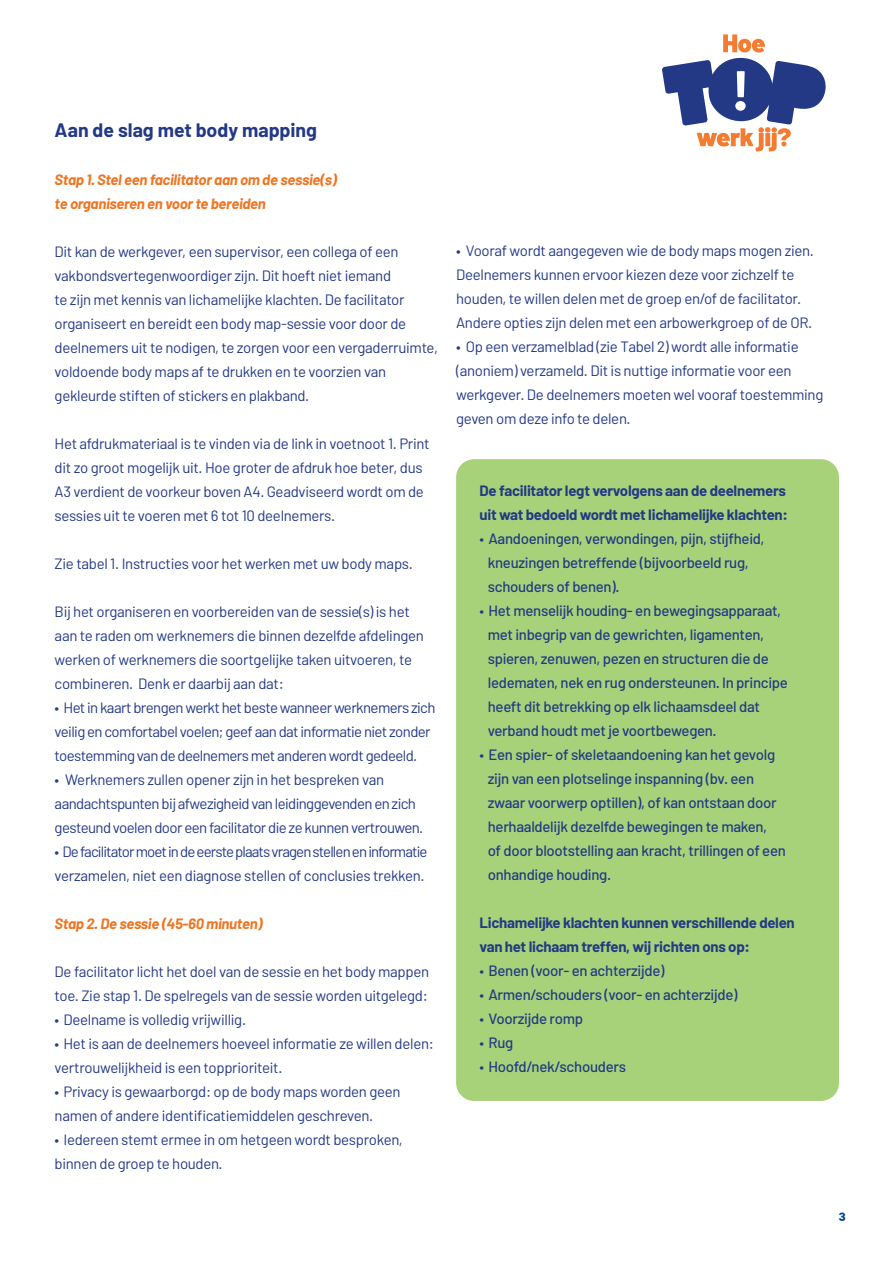
<style>
.page{position:relative;width:893px;height:1263px;background:#fff}
.page>*{position:absolute;margin:0;border:0;box-sizing:border-box;transform-origin:0 0}
.t1{font:700 19.5px "Barlow";color:#233985}
.t2{font:15px/24px "Barlow";letter-spacing:-.02em;color:#233985}
.t3{font:500 15px/24px "Barlow";letter-spacing:-.02em;color:#233985}
.t4{font:15px/24px "Barlow";letter-spacing:-.04em;color:#233985}
.t5{font:700 15px/24px "Barlow";letter-spacing:-.02em;color:#233985}
.t6{font:15px/24px "Barlow";letter-spacing:-.06em;color:#233985}
.t7{font:italic 700 15px/24px "Barlow";letter-spacing:-.02em;color:#ee7523}
.t8{font:700 13.5px "TT Commons";color:#01479d}
.s1{font-weight:400}
</style>
<div class="page">
<svg style="left:723px;top:34px;width:42px;height:18px"></svg>
<svg style="left:662px;top:58px;width:164px;height:93px"></svg>
<div style="left:456px;top:459px;width:383px;height:642px;background:#a8d279;border-radius:18px"></div>
<h1 class="t1" style="left:55px;top:118px;width:264px">Aan de slag met body mapping</h1>
<p class="t7" style="left:55px;top:168px;width:284px">Stap 1. Stel een facilitator aan om de sessie(s) te organiseren en voor te bereiden</p>
<p class="t2" style="left:55px;top:239px;width:385px">Dit kan de werkgever, een supervisor, een collega of een vakbondsvertegenwoordiger zijn. Dit hoeft niet iemand<br>te zijn met kennis van lichamelijke klachten. De facilitator organiseert en bereidt een body map-sessie voor door de deelnemers uit te nodigen, te zorgen voor een vergaderruimte, voldoende body maps af te drukken en te voorzien van gekleurde stiften of stickers en plakband.</p>
<p class="t2" style="left:55px;top:431px;width:377px">Het afdrukmateriaal is te vinden via de link in voetnoot 1. Print dit zo groot mogelijk uit. Hoe groter de afdruk hoe beter, dus A3 verdient de voorkeur boven A4. Geadviseerd wordt om de sessies uit te voeren met 6 tot 10 deelnemers.</p>
<p class="t2" style="left:55px;top:551px;width:360px">Zie tabel 1. Instructies voor het werken met uw body maps.</p>
<p class="t2" style="left:55px;top:599px;width:371px">Bij het organiseren en voorbereiden van de sessie(s) is het aan te raden om werknemers die binnen dezelfde afdelingen werken of werknemers die soortgelijke taken uitvoeren, te combineren. Denk er daarbij aan dat:</p>
<p class="t4" style="left:55px;top:695px;width:382px">• Het in kaart brengen werkt het beste wanneer werknemers zich veilig en comfortabel voelen; geef aan dat informatie niet zonder toestemming van de deelnemers met anderen wordt gedeeld.</p>
<p class="t4" style="left:55px;top:767px;width:370px">• Werknemers zullen opener zijn in het bespreken van aandachtspunten bij afwezigheid van leidinggevenden en zich gesteund voelen door een facilitator die ze kunnen vertrouwen.</p>
<p class="t6" style="left:55px;top:839px;width:374px">• De facilitator moet in de eerste plaats vragen stellen en informatie verzamelen, niet een diagnose stellen of conclusies trekken.</p>
<p class="t7" style="left:55px;top:912px;width:209px">Stap 2. De sessie (45-60 minuten)</p>
<p class="t2" style="left:55px;top:959px;width:376px">De facilitator licht het doel van de sessie en het body mappen toe. Zie stap 1. De spelregels van de sessie worden uitgelegd:</p>
<p class="t2" style="left:55px;top:1007px;width:193px">• Deelname is volledig vrijwillig.</p>
<p class="t2" style="left:55px;top:1031px;width:381px">• Het is aan de deelnemers hoeveel informatie ze willen delen: vertrouwelijkheid is een topprioriteit.</p>
<p class="t2" style="left:55px;top:1079px;width:347px">• Privacy is gewaarborgd: op de body maps worden geen namen of andere identificatiemiddelen geschreven.</p>
<p class="t2" style="left:55px;top:1127px;width:350px">• Iedereen stemt ermee in om hetgeen wordt besproken, binnen de groep te houden.</p>
<p class="t2" style="left:456px;top:238px;width:359px">• Vooraf wordt aangegeven wie de body maps mogen zien.<br>Deelnemers kunnen ervoor kiezen deze voor zichzelf te houden, te willen delen met de groep en/of de facilitator.<br>Andere opties zijn delen met een arbowerkgroep of de OR.</p>
<p class="t2" style="left:456px;top:334px;width:369px">• Op een verzamelblad (zie Tabel 2) wordt alle informatie (anoniem) verzameld. Dit is nuttige informatie voor een werkgever. De deelnemers moeten wel vooraf toestemming geven om deze info te delen.</p>
<p class="t5" style="left:480px;top:479px;width:310px">De facilitator legt vervolgens aan de deelnemers uit wat bedoeld wordt met lichamelijke klachten:</p>
<p class="t3" style="left:488px;top:527px;width:278px;text-indent:-8px"><span class="s1">•</span> Aandoeningen, verwondingen, pijn, stijfheid, kneuzingen betreffende (bijvoorbeeld rug, schouders of benen).</p>
<p class="t3" style="left:488px;top:599px;width:302px;text-indent:-8px"><span class="s1">•</span> Het menselijk houding- en bewegingsapparaat, met inbegrip van de gewrichten, ligamenten, spieren, zenuwen, pezen en structuren die de ledematen, nek en rug ondersteunen. In principe heeft dit betrekking op elk lichaamsdeel dat verband houdt met je voortbewegen.</p>
<p class="t3" style="left:488px;top:743px;width:300px;text-indent:-8px"><span class="s1">•</span> Een spier- of skeletaandoening kan het gevolg zijn van een plotselinge inspanning (bv. een zwaar voorwerp optillen), of kan ontstaan door herhaaldelijk dezelfde bewegingen te maken,<br>of door blootstelling aan kracht, trillingen of een onhandige houding.</p>
<p class="t5" style="left:480px;top:911px;width:317px">Lichamelijke klachten kunnen verschillende delen van het lichaam treffen, wij richten ons op:</p>
<p class="t3" style="left:480px;top:959px;width:186px"><span class="s1">•</span> Benen (voor- en achterzijde)</p>
<p class="t3" style="left:480px;top:983px;width:259px"><span class="s1">•</span> Armen/schouders (voor- en achterzijde)</p>
<p class="t3" style="left:480px;top:1007px;width:105px"><span class="s1">•</span> Voorzijde romp</p>
<p class="t3" style="left:480px;top:1031px;width:35px"><span class="s1">•</span> Rug</p>
<p class="t3" style="left:480px;top:1055px;width:148px"><span class="s1">•</span> Hoofd/nek/schouders</p>
<p class="t8" style="left:839px;top:1208px;width:8px">3</p>
</div>
